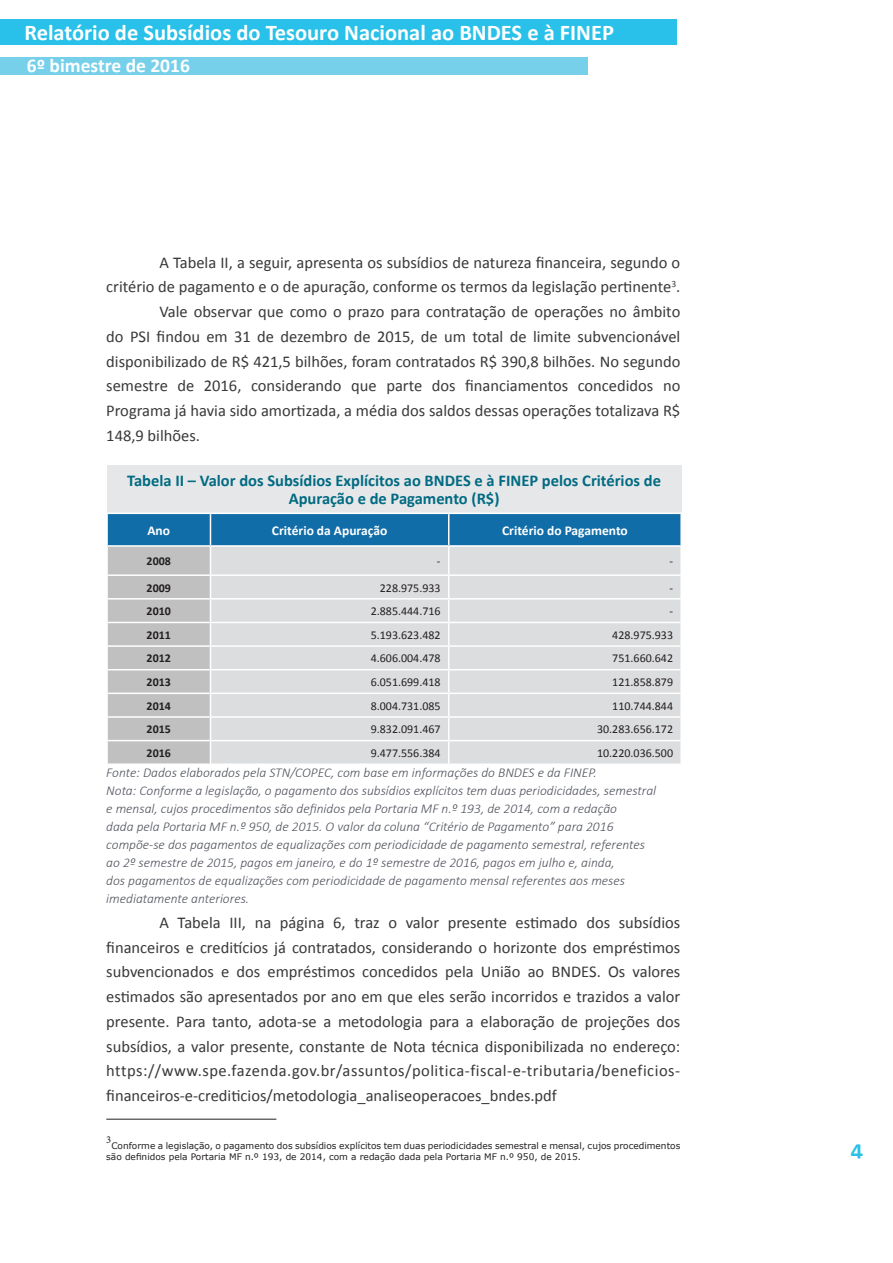
<style>
.page{position:relative;width:893px;height:1263px;background:#fff}
.page>*{position:absolute;margin:0;border:0;box-sizing:border-box;transform-origin:0 0}
.t1{font:700 25.5px "Calibri";color:#fff}
.t2{font:700 22.5px "Calibri";color:#fff}
.t3{font:700 22.5px "Calibri";color:#29c1e9}
.t4{font:700 19.5px "Calibri";color:#fff}
.CORPO_DO_TEXTO{font:16.5px/24.8px "Calibri";color:#393939;text-align:justify}
.TITULO_TABELA{font:700 16.5px/18px "Calibri";color:#016b82;text-align:center}
.FONTE{font:italic 300 13.5px/18px "Calibri";color:#4f535c}
.TABELA-CABEÇALHO{font:700 13.5px "Calibri";color:#fff}
.TABELA-DIREITA{font:12px "Calibri";color:#231f20}
.TABELA-ESQUERDA{font:700 12px "Calibri";color:#231f20}
.t5{font:10.5px "Minion Pro";color:#231f20}
.t6{font:9px/10.8px "Verdana";color:#231f20}
</style>
<div class="page">
<div style="left:0;top:19px;width:677px;height:26px;background:#29c1e9"></div>
<div style="left:0;top:57px;width:588px;height:17px;background:#76d0ea"></div>
<div style="left:107px;top:465px;width:574px;height:48px;background:#e6e7e9"></div>
<svg style="left:107px;top:513px;width:574px;height:251px;background:#c1cdd5"></svg>
<hr style="left:680px;top:741px;width:2px;height:22px;background:#fff">
<hr style="left:449px;top:763px;width:233px;height:2px;background:#fff">
<hr style="left:106px;top:1119px;width:170px;height:1px;background:#231f20">
<h1 class="t1" style="left:9px;top:18px;width:437px">POLÍTICA DE COMUNICAÇÃO INTEGRADA</h1>
<h2 class="t2" style="left:24px;top:19px;width:591px">Relatório de Subsídios do Tesouro Nacional ao BNDES e à FINEP</h2>
<p class="t4" style="left:27px;top:53px;width:165px">6º bimestr de 2016</p>
<p class="t4" style="left:36px;top:53px;width:137px">manual de crises</p>
<p class="CORPO_DO_TEXTO" style="left:106px;top:250px;width:576px;text-align:right">A Tabela II, a seguir, apresenta os subsídios de natureza financeira, segundo o<br>critério de pagamento e o de apuração, conforme os termos da legislação pertinente<sup>3</sup>.</p>
<p class="CORPO_DO_TEXTO" style="left:106px;top:299px;width:576px;text-indent:53px">Vale observar que como o prazo para contratação de operações no âmbito do PSI findou em 31 de dezembro de 2015, de um total de limite subvencionável disponibilizado de R$ 421,5 bilhões, foram contratados R$ 390,8 bilhões. No segundo semestre de 2016, considerando que parte dos financiamentos concedidos no Programa já havia sido amortizada, a média dos saldos dessas operações totalizava R$ 148,9 bilhões.</p>
<p class="TITULO_TABELA" style="left:127px;top:471px;width:535px">Tabela II – Valor dos Subsídios Explícitos ao BNDES e à FINEP pelos Critérios de<br>Apuração e de Pagamento (R$)</p>
<p class="TABELA-CABEÇALHO" style="left:147px;top:522px;width:24px">Ano</p>
<p class="TABELA-CABEÇALHO" style="left:272px;top:522px;width:117px">Critério da Apuração</p>
<p class="TABELA-CABEÇALHO" style="left:502px;top:522px;width:127px">Critério do Pagamento</p>
<p class="TABELA-ESQUERDA" style="left:147px;top:554px;width:26px">2008</p>
<p class="TABELA-DIREITA" style="left:437px;top:553px;width:5px">-</p>
<p class="TABELA-DIREITA" style="left:669px;top:553px;width:5px">-</p>
<p class="TABELA-ESQUERDA" style="left:147px;top:580px;width:26px">2009</p>
<p class="TABELA-DIREITA" style="left:380px;top:580px;width:62px">228.975.933</p>
<p class="TABELA-DIREITA" style="left:669px;top:580px;width:5px">-</p>
<p class="TABELA-ESQUERDA" style="left:147px;top:604px;width:26px">2010</p>
<p class="TABELA-DIREITA" style="left:371px;top:604px;width:71px">2.885.444.716</p>
<p class="TABELA-DIREITA" style="left:669px;top:604px;width:5px">-</p>
<p class="TABELA-ESQUERDA" style="left:147px;top:627px;width:26px">2011</p>
<p class="TABELA-DIREITA" style="left:371px;top:627px;width:71px">5.193.623.482</p>
<p class="TABELA-DIREITA" style="left:612px;top:627px;width:62px">428.975.933</p>
<p class="TABELA-ESQUERDA" style="left:147px;top:651px;width:26px">2012</p>
<p class="TABELA-DIREITA" style="left:371px;top:651px;width:71px">4.606.004.478</p>
<p class="TABELA-DIREITA" style="left:612px;top:651px;width:62px">751.660.642</p>
<p class="TABELA-ESQUERDA" style="left:147px;top:675px;width:26px">2013</p>
<p class="TABELA-DIREITA" style="left:371px;top:674px;width:71px">6.051.699.418</p>
<p class="TABELA-DIREITA" style="left:612px;top:674px;width:62px">121.858.879</p>
<p class="TABELA-ESQUERDA" style="left:147px;top:698px;width:26px">2014</p>
<p class="TABELA-DIREITA" style="left:371px;top:698px;width:71px">8.004.731.085</p>
<p class="TABELA-DIREITA" style="left:612px;top:698px;width:62px">110.744.844</p>
<p class="TABELA-ESQUERDA" style="left:147px;top:722px;width:26px">2015</p>
<p class="TABELA-DIREITA" style="left:371px;top:722px;width:71px">9.832.091.467</p>
<p class="TABELA-DIREITA" style="left:597px;top:722px;width:77px">30.283.656.172</p>
<p class="TABELA-ESQUERDA" style="left:147px;top:745px;width:26px">2016</p>
<p class="TABELA-DIREITA" style="left:371px;top:745px;width:71px">9.477.556.384</p>
<p class="TABELA-DIREITA" style="left:597px;top:745px;width:77px">10.220.036.500</p>
<p class="FONTE" style="left:106px;top:763px;width:492px">Fonte: Dados elaborados pela STN/COPEC, com base em informações do BNDES e da FINEP.</p>
<p class="FONTE" style="left:106px;top:781px;width:551px">Nota: Conforme a legislação, o pagamento dos subsídios explícitos tem duas periodicidades, semestral e mensal, cujos procedimentos são definidos pela Portaria MF n.º 193, de 2014, com a redação<br>dada pela Portaria MF n.º 950, de 2015. O valor da coluna “Critério de Pagamento” para 2016 compõe-se dos pagamentos de equalizações com periodicidade de pagamento semestral, referentes ao 2º semestre de 2015, pagos em janeiro, e do 1º semestre de 2016, pagos em julho e, ainda,<br>dos pagamentos de equalizações com periodicidade de pagamento mensal referentes aos meses imediatamente anteriores.</p>
<p class="CORPO_DO_TEXTO" style="left:106px;top:910px;width:576px;text-indent:53px">A Tabela III, na página 6, traz o valor presente estimado dos subsídios financeiros e creditícios já contratados, considerando o horizonte dos empréstimos subvencionados e dos empréstimos concedidos pela União ao BNDES. Os valores estimados são apresentados por ano em que eles serão incorridos e trazidos a valor presente. Para tanto, adota-se a metodologia para a elaboração de projeções dos subsídios, a valor presente, constante de Nota técnica disponibilizada no endereço: https://www.spe.fazenda.gov.br/assuntos/politica-fiscal-e-tributaria/beneficios&shy;financeiros-e-crediticios/metodologia_analiseoperacoes_bndes.pdf</p>
<p class="t5" style="left:106px;top:1133px;width:7px">3</p>
<p class="t6" style="left:106px;top:1140px;width:576px;text-indent:5px">Conforme a legislação, o pagamento dos subsídios explícitos tem duas periodicidades semestral e mensal, cujos procedimentos são definidos pela Portaria MF n.º 193, de 2014, com a redação dada pela Portaria MF n.º 950, de 2015.</p>
<h2 class="t3" style="left:851px;top:1134px;width:14px">4</h2>
</div>
